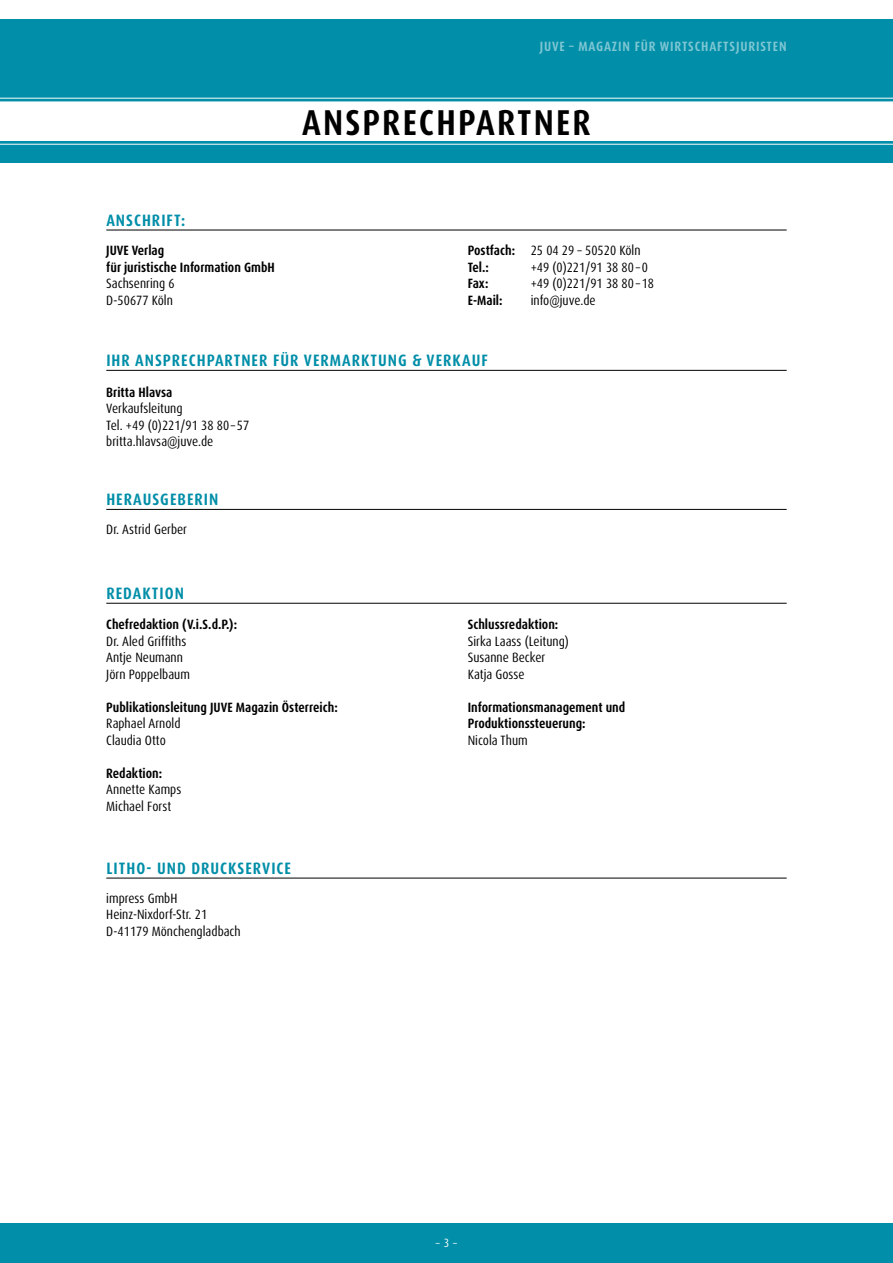
<style>
.page{position:relative;width:893px;height:1263px;background:#fff}
.page>*{position:absolute;margin:0;border:0;box-sizing:border-box;transform-origin:0 0}
.t1{font:700 condensed 36px "Dax OT";letter-spacing:.06em;color:#000}
.t2{font:700 condensed 16.5px "Dax OT";letter-spacing:.06em;color:#008ea8}
.t3{font:condensed 13.5px/16.5px "Dax OT";color:#000}
.t4{font:700 condensed 13.5px/16.5px "Dax OT";color:#000}
.t5{font:700 condensed 13.5px "Dax OT";letter-spacing:.06em;color:#fff}
.t6{font:condensed 12px "Dax OT";color:#fff}
.s1{font-weight:700}
</style>
<div class="page">
<div style="left:0;top:1223px;width:893px;height:40px;background:#008ea8"></div>
<div style="left:0;top:19px;width:893px;height:144px;background:#008ea8"></div>
<svg style="left:0;top:97px;width:893px;height:48px;background:#dceff3"></svg>
<hr style="left:106px;top:370px;width:681px;height:1px;background:#000">
<hr style="left:106px;top:603px;width:681px;height:1px;background:#000">
<hr style="left:106px;top:878px;width:681px;height:1px;background:#000">
<hr style="left:106px;top:509px;width:681px;height:1px;background:#000">
<hr style="left:106px;top:230px;width:681px;height:1px;background:#000">
<p class="t5" style="left:540px;top:37px;width:248px">JUVE – MAGAZIN FÜR WIRTSCHAFTSJURISTEN</p>
<h1 class="t1" style="left:302px;top:100px;width:290px">ANSPRECHPARTNER</h1>
<p class="t2" style="left:106px;top:209px;width:81px">ANSCHRIFT:</p>
<p class="t4" style="left:106px;top:242px;width:170px">JUVE Verlag<br>für juristische Information GmbH</p>
<p class="t3" style="left:106px;top:275px;width:70px">Sachsenring 6<br>D-50677 Köln</p>
<p class="t3" style="left:468px;top:242px;width:174px"><span class="s1">Postfach:</span> 25 04 29 – 50520 Köln<br><span class="s1">Tel.:</span></p>
<p class="t3" style="left:531px;top:259px;width:119px">+49 (0)221/91 38 80 – 0</p>
<p class="t4" style="left:468px;top:275px;width:22px">Fax:</p>
<p class="t3" style="left:531px;top:275px;width:125px">+49 (0)221/91 38 80 – 18</p>
<p class="t4" style="left:468px;top:292px;width:36px">E-Mail:</p>
<p class="t3" style="left:531px;top:292px;width:66px">info@juve.de</p>
<p class="t2" style="left:106px;top:350px;width:383px">IHR ANSPRECHPARTNER FÜR VERMARKTUNG &amp; VERKAUF</p>
<p class="t4" style="left:106px;top:384px;width:68px">Britta Hlavsa</p>
<p class="t3" style="left:106px;top:400px;width:145px">Verkaufsleitung<br>Tel. +49 (0)221/91 38 80 – 57 britta.hlavsa@juve.de</p>
<p class="t2" style="left:106px;top:489px;width:114px">HERAUSGEBERIN</p>
<p class="t3" style="left:106px;top:521px;width:82px">Dr. Astrid Gerber</p>
<p class="t2" style="left:106px;top:582px;width:79px">REDAKTION</p>
<p class="t4" style="left:106px;top:616px;width:132px">Chefredaktion (V.i.S.d.P.):</p>
<p class="t3" style="left:106px;top:633px;width:85px">Dr. Aled Griffiths<br>Antje Neumann<br>Jörn Poppelbaum</p>
<p class="t4" style="left:106px;top:699px;width:233px">Publikationsleitung JUVE Magazin Österreich:</p>
<p class="t3" style="left:106px;top:715px;width:76px">Raphael Arnold<br>Claudia Otto</p>
<p class="t4" style="left:106px;top:765px;width:57px">Redaktion:</p>
<p class="t3" style="left:106px;top:781px;width:77px">Annette Kamps<br>Michael Forst</p>
<p class="t2" style="left:106px;top:857px;width:186px">LITHO- UND DRUCKSERVICE</p>
<p class="t3" style="left:106px;top:890px;width:136px">impress GmbH<br>Heinz-Nixdorf-Str. 21<br>D-41179 Mönchengladbach</p>
<p class="t4" style="left:468px;top:616px;width:92px">Schlussredaktion:</p>
<p class="t3" style="left:468px;top:633px;width:103px">Sirka Laass (Leitung)<br>Susanne Becker<br>Katja Gosse</p>
<p class="t4" style="left:468px;top:699px;width:159px">Informationsmanagement und<br>Produktionssteuerung:</p>
<p class="t3" style="left:468px;top:732px;width:61px">Nicola Thum</p>
<p class="t6" style="left:436px;top:1235px;width:23px">– 3 –</p>
</div>
